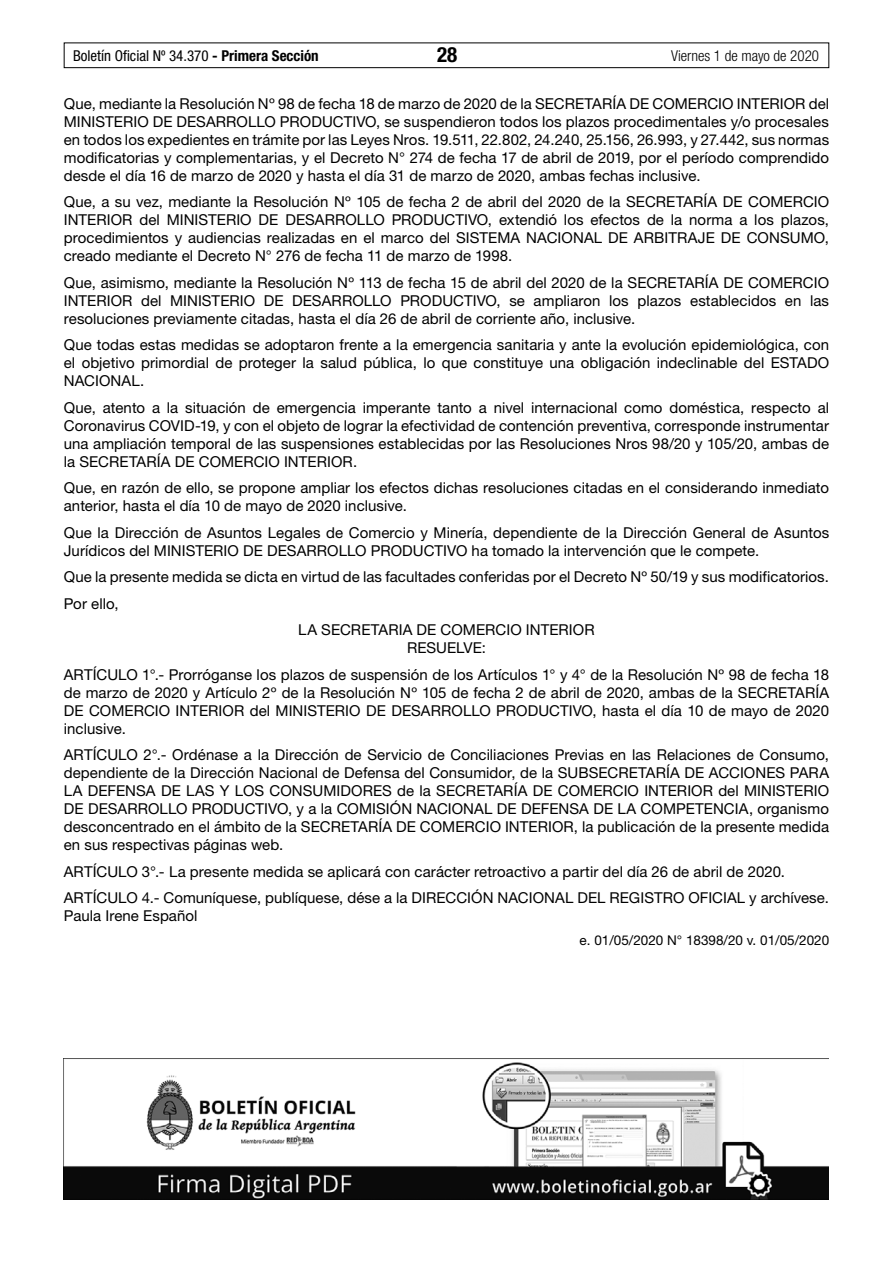
<style>
.page{position:relative;width:893px;height:1263px;background:#fff}
.page>*{position:absolute;margin:0;border:0;box-sizing:border-box;transform-origin:0 0}
.t1{font:700 condensed 21px "Helvetica Neue LT Std";color:#000}
.t2{font:15px/18px "Helvetica Neue LT Std";letter-spacing:.005em;color:#000;text-align:justify}
.t3{font:condensed 15px "Helvetica Neue LT Std";color:#000}
.t4{font:300 condensed 15px "Helvetica Neue LT Std";color:#000}
.t5{font:13.5px "Helvetica Neue LT Std";color:#000}
.s1{font-weight:700}
</style>
<div class="page">
<div style="left:64px;top:43px;width:765px;height:25px;border:1px solid #000"></div>
<img style="left:64px;top:1058px;width:765px;height:141px">
<p class="t3" style="left:73px;top:47px;width:247px">Boletín Oficial Nº 34.370 <span class="s1">- Primera Sección</span></p>
<h1 class="t1" style="left:437px;top:42px;width:22px">28</h1>
<p class="t4" style="left:671px;top:47px;width:149px">Viernes 1 de mayo de 2020</p>
<p class="t2" style="left:64px;top:94px;width:767px">Que, mediante la Resolución Nº 98 de fecha 18 de marzo de 2020 de la SECRETARÍA DE COMERCIO INTERIOR del MINISTERIO DE DESARROLLO PRODUCTIVO, se suspendieron todos los plazos procedimentales y/o procesales en todos los expedientes en trámite por las Leyes Nros. 19.511, 22.802, 24.240, 25.156, 26.993, y 27.442, sus normas modificatorias y complementarias, y el Decreto N° 274 de fecha 17 de abril de 2019, por el período comprendido desde el día 16 de marzo de 2020 y hasta el día 31 de marzo de 2020, ambas fechas inclusive.</p>
<p class="t2" style="left:64px;top:192px;width:767px">Que, a su vez, mediante la Resolución Nº 105 de fecha 2 de abril del 2020 de la SECRETARÍA DE COMERCIO INTERIOR del MINISTERIO DE DESARROLLO PRODUCTIVO, extendió los efectos de la norma a los plazos, procedimientos y audiencias realizadas en el marco del SISTEMA NACIONAL DE ARBITRAJE DE CONSUMO, creado mediante el Decreto N° 276 de fecha 11 de marzo de 1998.</p>
<p class="t2" style="left:64px;top:273px;width:767px">Que, asimismo, mediante la Resolución Nº 113 de fecha 15 de abril del 2020 de la SECRETARÍA DE COMERCIO INTERIOR del MINISTERIO DE DESARROLLO PRODUCTIVO, se ampliaron los plazos establecidos en las resoluciones previamente citadas, hasta el día 26 de abril de corriente año, inclusive.</p>
<p class="t2" style="left:64px;top:335px;width:767px">Que todas estas medidas se adoptaron frente a la emergencia sanitaria y ante la evolución epidemiológica, con el objetivo primordial de proteger la salud pública, lo que constituye una obligación indeclinable del ESTADO NACIONAL.</p>
<p class="t2" style="left:64px;top:398px;width:767px">Que, atento a la situación de emergencia imperante tanto a nivel internacional como doméstica, respecto al Coronavirus COVID-19, y con el objeto de lograr la efectividad de contención preventiva, corresponde instrumentar una ampliación temporal de las suspensiones establecidas por las Resoluciones Nros 98/20 y 105/20, ambas de la SECRETARÍA DE COMERCIO INTERIOR.</p>
<p class="t2" style="left:64px;top:478px;width:767px">Que, en razón de ello, se propone ampliar los efectos dichas resoluciones citadas en el considerando inmediato anterior, hasta el día 10 de mayo de 2020 inclusive.</p>
<p class="t2" style="left:64px;top:523px;width:767px">Que la Dirección de Asuntos Legales de Comercio y Minería, dependiente de la Dirección General de Asuntos<br>Jurídicos del MINISTERIO DE DESARROLLO PRODUCTIVO ha tomado la intervención que le compete.</p>
<p class="t2" style="left:64px;top:568px;width:767px">Que la presente medida se dicta en virtud de las facultades conferidas por el Decreto Nº 50/19 y sus modificatorios.</p>
<p class="t2" style="left:64px;top:594px;width:56px">Por ello,</p>
<p class="t2" style="left:298px;top:621px;width:298px">LA SECRETARIA DE COMERCIO INTERIOR</p>
<p class="t2" style="left:64px;top:634px;width:767px;line-height:26.5px;text-align:center">RESUELVE:<br>ARTÍCULO 1°.- Prorróganse los plazos de suspensión de los Artículos 1° y 4° de la Resolución Nº 98 de fecha 18</p>
<p class="t2" style="left:64px;top:683px;width:767px">de marzo de 2020 y Artículo 2º de la Resolución Nº 105 de fecha 2 de abril de 2020, ambas de la SECRETARÍA DE COMERCIO INTERIOR del MINISTERIO DE DESARROLLO PRODUCTIVO, hasta el día 10 de mayo de 2020 inclusive.</p>
<p class="t2" style="left:64px;top:746px;width:767px">ARTÍCULO 2°.- Ordénase a la Dirección de Servicio de Conciliaciones Previas en las Relaciones de Consumo, dependiente de la Dirección Nacional de Defensa del Consumidor, de la SUBSECRETARÍA DE ACCIONES PARA LA DEFENSA DE LAS Y LOS CONSUMIDORES de la SECRETARÍA DE COMERCIO INTERIOR del MINISTERIO DE DESARROLLO PRODUCTIVO, y a la COMISIÓN NACIONAL DE DEFENSA DE LA COMPETENCIA, organismo desconcentrado en el ámbito de la SECRETARÍA DE COMERCIO INTERIOR, la publicación de la presente medida en sus respectivas páginas web.</p>
<p class="t2" style="left:64px;top:858px;width:767px;line-height:26.5px">ARTÍCULO 3°.- La presente medida se aplicará con carácter retroactivo a partir del día 26 de abril de 2020.<br>ARTÍCULO 4.- Comuníquese, publíquese, dése a la DIRECCIÓN NACIONAL DEL REGISTRO OFICIAL y archívese.</p>
<p class="t2" style="left:64px;top:907px;width:135px">Paula Irene Español</p>
<p class="t5" style="left:580px;top:932px;width:251px">e. 01/05/2020 N° 18398/20 v. 01/05/2020</p>
</div>
